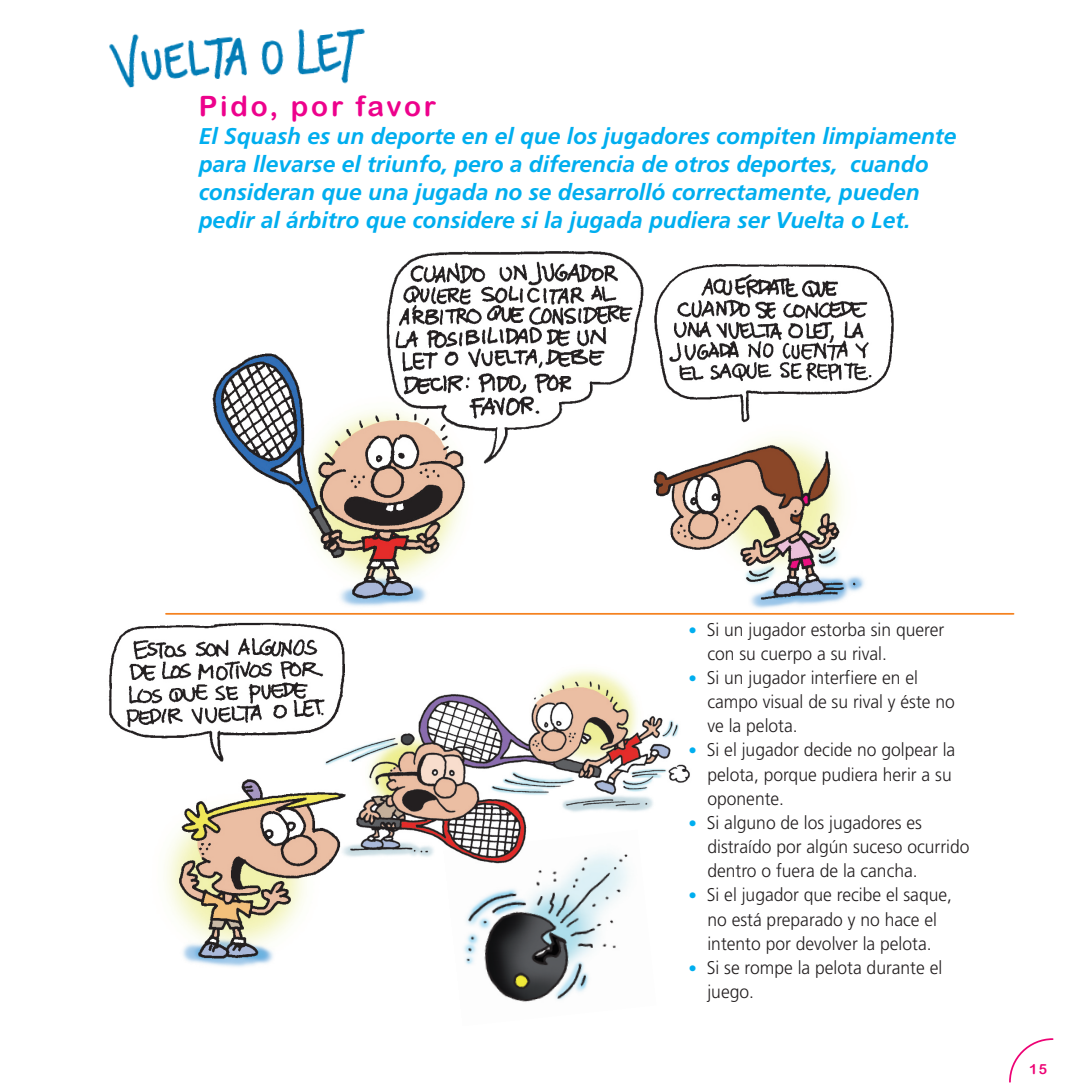
<style>
.page{position:relative;width:1092px;height:1092px;background:#fff}
.page>*{position:absolute;margin:0;border:0;box-sizing:border-box;transform-origin:0 0}
.t1{font:28px "Arial Rounded MT Bold";letter-spacing:.1em;color:#ed028c}
.t2{font:italic 700 22.75px/28px "Frutiger";color:#00aeef}
.t3{font:300 18.38px "Frutiger";color:#231f20;scale:.95 1}
.t4{font:14px "Arial Rounded MT Bold";color:#ed0274}
.s1{font-weight:900;font-size:24.5px;color:#00aeef}
</style>
<div class="page">
<svg style="left:1009px;top:1038px;width:45px;height:45px"></svg>
<hr style="left:166px;top:613px;width:847px;height:1px;background:#f58220">
<img style="left:109px;top:28px;width:256px;height:60px">
<img style="left:212px;top:251px;width:423px;height:356px">
<img style="left:635px;top:264px;width:259px;height:345px">
<img style="left:108px;top:622px;width:237px;height:345px">
<img style="left:464px;top:879px;width:164px;height:123px">
<img style="left:317px;top:664px;width:373px;height:215px">
<p class="t1" style="left:199px;top:90px;width:239px">Pido, por favor</p>
<p class="t2" style="left:199px;top:122px;width:759px">El Squash es un deporte en el que los jugadores compiten limpiamente para llevarse el triunfo, pero a diferencia de otros deportes, cuando consideran que una jugada no se desarrolló correctamente, pueden pedir al árbitro que considere si la jugada pudiera ser Vuelta o Let.</p>
<p class="t3" style="left:688px;top:618px;width:271px"><span class="s1">·</span> Si un jugador estorba sin querer</p>
<p class="t3" style="left:707px;top:643px;width:190px">con su cuerpo a su rival.</p>
<p class="t3" style="left:688px;top:667px;width:243px"><span class="s1">·</span> Si un jugador interfiere en el</p>
<p class="t3" style="left:707px;top:691px;width:262px">campo visual de su rival y éste no</p>
<p class="t3" style="left:707px;top:715px;width:96px">ve la pelota.</p>
<p class="t3" style="left:688px;top:739px;width:283px"><span class="s1">·</span> Si el jugador decide no golpear la</p>
<p class="t3" style="left:707px;top:763px;width:258px">pelota, porque pudiera herir a su</p>
<p class="t3" style="left:707px;top:787px;width:82px">oponente.</p>
<p class="t3" style="left:688px;top:812px;width:247px"><span class="s1">·</span> Si alguno de los jugadores es</p>
<p class="t3" style="left:707px;top:836px;width:277px">distraído por algún suceso ocurrido</p>
<p class="t3" style="left:707px;top:860px;width:223px">dentro o fuera de la cancha.</p>
<p class="t3" style="left:688px;top:884px;width:279px"><span class="s1">·</span> Si el jugador que recibe el saque,</p>
<p class="t3" style="left:707px;top:908px;width:243px">no está preparado y no hace el</p>
<p class="t3" style="left:707px;top:932px;width:237px">intento por devolver la pelota.</p>
<p class="t3" style="left:688px;top:957px;width:269px"><span class="s1">·</span> Si se rompe la pelota durante el</p>
<p class="t3" style="left:707px;top:981px;width:51px">juego.</p>
<p class="t4" style="left:1029px;top:1060px;width:20px">15</p>
</div>
